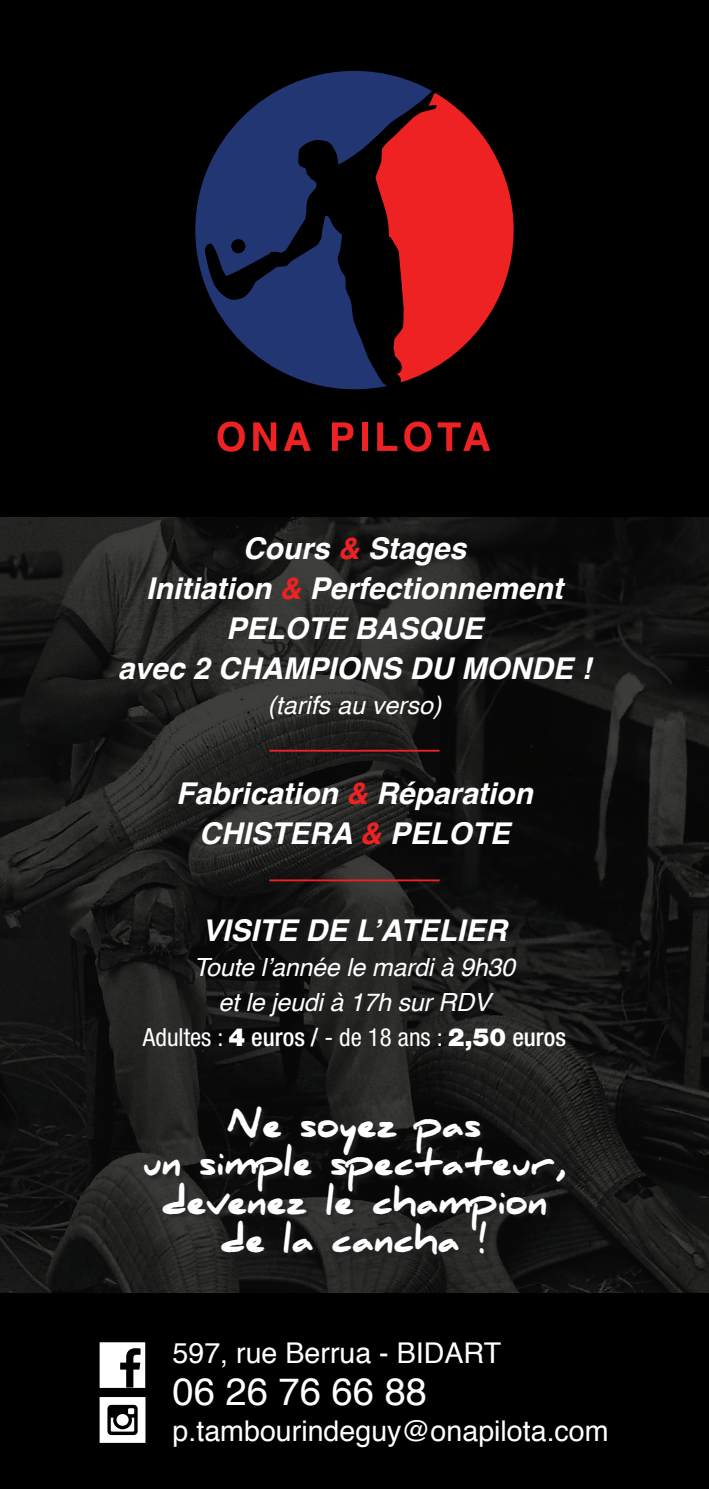
<style>
.page{position:relative;width:709px;height:1489px;background:#fff}
.page>*{position:absolute;margin:0;border:0;box-sizing:border-box;transform-origin:0 0}
.t1{font:38px "Helvetica";color:#fff}
.t2{font:900 34px/38.2px "Daniel";color:#fff;text-align:center}
.t3{font:italic 700 30px/40px "Helvetica";color:#fff;text-align:center}
.t4{font:28.5px "Helvetica";color:#fff}
.t5{font:italic 25px/35px "Helvetica";letter-spacing:-.01em;color:#fff;text-align:center}
.t6{font:condensed 25px "Helvetica Neue";color:#fff}
.s1{color:#ee2123}
.s2{font-weight:900;font-stretch:normal}
.s3{font-weight:500}
</style>
<div class="page">
<div style="left:0;top:0;width:709px;height:517px;background:#000"></div>
<img style="left:0;top:517px;width:709px;height:776px">
<svg style="left:195px;top:71px;width:237px;height:318px;background:#142045"></svg>
<svg style="left:375px;top:93px;width:138px;height:289px;background:#9c171a"></svg>
<svg style="left:217px;top:421px;width:28px;height:30px"></svg>
<svg style="left:253px;top:422px;width:23px;height:29px"></svg>
<svg style="left:284px;top:422px;width:27px;height:29px"></svg>
<svg style="left:332px;top:422px;width:21px;height:29px"></svg>
<div style="left:362px;top:422px;width:5px;height:29px;background:#ee2123"></div>
<svg style="left:377px;top:422px;width:20px;height:29px"></svg>
<svg style="left:404px;top:421px;width:27px;height:30px"></svg>
<svg style="left:437px;top:422px;width:53px;height:29px;background:#600d0e"></svg>
<hr style="left:269px;top:749px;width:170px;height:2px;background:#ee2123">
<hr style="left:269px;top:879px;width:170px;height:2px;background:#ee2123">
<div style="left:0;top:1293px;width:709px;height:195px;background:#000"></div>
<div style="left:144px;top:1105px;width:427px;height:155px;background:#231f20;opacity:.75"></div>
<svg style="left:100px;top:1342px;width:45px;height:45px"></svg>
<svg style="left:100px;top:1397px;width:45px;height:45px"></svg>
<p class="t3" style="left:118px;top:529px;width:475px">Cours <span class="s1">&amp;</span> Stages<br>Initiation <span class="s1">&amp;</span> Perfectionnement<br>PELOTE BASQUE<br>avec 2 CHAMPIONS DU MONDE !</p>
<p class="t5" style="left:268px;top:688px;width:175px">(tarifs au verso)</p>
<p class="t3" style="left:176px;top:773px;width:358px">Fabrication <span class="s1">&amp;</span> Réparation<br>CHISTERA <span class="s1">&amp;</span> PELOTE</p>
<p class="t3" style="left:202px;top:910px;width:306px">VISITE DE L’ATELIER</p>
<p class="t5" style="left:194px;top:950px;width:322px">Toute l’année le mardi à 9h30 et le jeudi à 17h sur RDV</p>
<p class="t6" style="left:143px;top:1022px;width:424px">Adultes : <span class="s2">4</span> <span class="s3">euros /</span> - de 18 ans : <span class="s2">2,50</span> <span class="s3">euros</span></p>
<p class="t2" style="left:143px;top:1106px;width:425px">Ne soyez pas<br>un simple spectateur, devenez le champion de la cancha !</p>
<p class="t4" style="left:173px;top:1330px;width:330px">597, rue Berrua - BIDART</p>
<p class="t1" style="left:173px;top:1362px;width:256px">06 26 76 66 88</p>
<p class="t4" style="left:173px;top:1408px;width:437px">p.tambourindeguy@onapilota.com</p>
</div>
